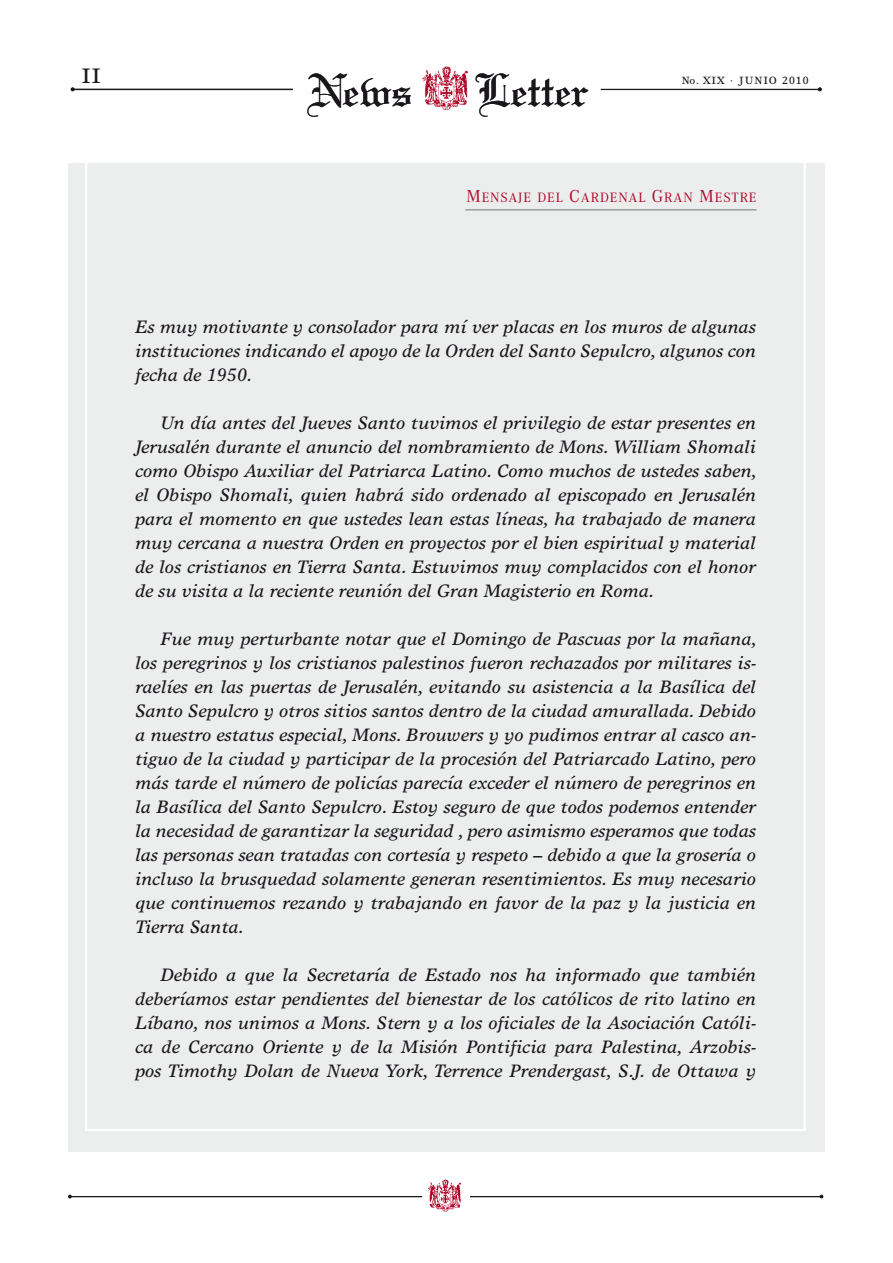
<style>
.page{position:relative;width:893px;height:1263px;background:#fff}
.page>*{position:absolute;margin:0;border:0;box-sizing:border-box;transform-origin:0 0}
.t1{font:49.35px "Linotext";color:#1a171c}
.t2{font:21px "Times Europa";color:#1a171c}
.t3{font:italic 18px/24px "Times Europa";letter-spacing:.005em;color:#1a171c;text-align:justify}
.t4{font:14.1px "Corporate A";letter-spacing:.065em;color:#af0527}
.t5{font:10.5px "Times Europa";letter-spacing:.1em;color:#1a171c}
.s1{font-size:18px}
</style>
<div class="page">
<hr style="left:601px;top:89px;width:219px;height:1px;background:#1a171c">
<div style="left:68px;top:163px;width:757px;height:988px;background:#eceded"></div>
<hr style="left:70px;top:1196px;width:753px;height:1px;background:#1a171c">
<div style="left:422px;top:1184px;width:47px;height:19px;background:#fff"></div>
<img style="left:427px;top:1179px;width:34px;height:33px">
<svg style="left:422px;top:66px;width:46px;height:44px"></svg>
<hr style="left:74px;top:89px;width:219px;height:1px;background:#1a171c">
<svg style="left:71px;top:87px;width:4px;height:4px"></svg>
<svg style="left:818px;top:87px;width:4px;height:4px"></svg>
<hr style="left:465px;top:209px;width:291px;height:2px;background:#9c9e9f">
<p class="t2" style="left:82px;top:64px;width:10px">II</p>
<p class="t5" style="left:682px;top:74px;width:128px">NO. XIX · JUNIO 2010</p>
<h1 class="t1" style="left:307px;top:61px;width:107px">News</h1>
<h1 class="t1" style="left:475px;top:61px;width:116px">Letter</h1>
<p class="t4" style="left:466px;top:189px;width:292px"><span class="s1">M</span>ENSAJE DEL <span class="s1">C</span>ARDENAL <span class="s1">G</span>RAN <span class="s1">M</span>ESTRE</p>
<p class="t3" style="left:135px;top:315px;width:622px">Es muy motivante y consolador para mí ver placas en los muros de algunas instituciones indicando el apoyo de la Orden del Santo Sepulcro, algunos con fecha de 1950.</p>
<p class="t3" style="left:135px;top:411px;width:623px;text-indent:26px">Un día antes del Jueves Santo tuvimos el privilegio de estar presentes en Jerusalén durante el anuncio del nombramiento de Mons. William Shomali como Obispo Auxiliar del Patriarca Latino. Como muchos de ustedes saben, el Obispo Shomali, quien habrá sido ordenado al episcopado en Jerusalén para el momento en que ustedes lean estas líneas, ha trabajado de manera muy cercana a nuestra Orden en proyectos por el bien espiritual y material de los cristianos en Tierra Santa. Estuvimos muy complacidos con el honor de su visita a la reciente reunión del Gran Magisterio en Roma.</p>
<p class="t3" style="left:135px;top:627px;width:623px;text-indent:26px">Fue muy perturbante notar que el Domingo de Pascuas por la mañana, los peregrinos y los cristianos palestinos fueron rechazados por militares is&shy;raelíes en las puertas de Jerusalén, evitando su asistencia a la Basílica del Santo Sepulcro y otros sitios santos dentro de la ciudad amurallada. Debido a nuestro estatus especial, Mons. Brouwers y yo pudimos entrar al casco an&shy;tiguo de la ciudad y participar de la procesión del Patriarcado Latino, pero más tarde el número de policías parecía exceder el número de peregrinos en la Basílica del Santo Sepulcro. Estoy seguro de que todos podemos entender la necesidad de garantizar la seguridad , pero asimismo esperamos que todas las personas sean tratadas con cortesía y respeto – debido a que la grosería o incluso la brusquedad solamente generan resentimientos. Es muy necesario que continuemos rezando y trabajando en favor de la paz y la justicia en Tierra Santa.</p>
<p class="t3" style="left:135px;top:962px;width:622px;text-indent:26px">Debido a que la Secretaría de Estado nos ha informado que también deberíamos estar pendientes del bienestar de los católicos de rito latino en Líbano, nos unimos a Mons. Stern y a los oficiales de la Asociación Católi&shy;ca de Cercano Oriente y de la Misión Pontificia para Palestina, Arzobis&shy;pos Timothy Dolan de Nueva York, Terrence Prendergast, S.J. de Ottawa y</p>
</div>
